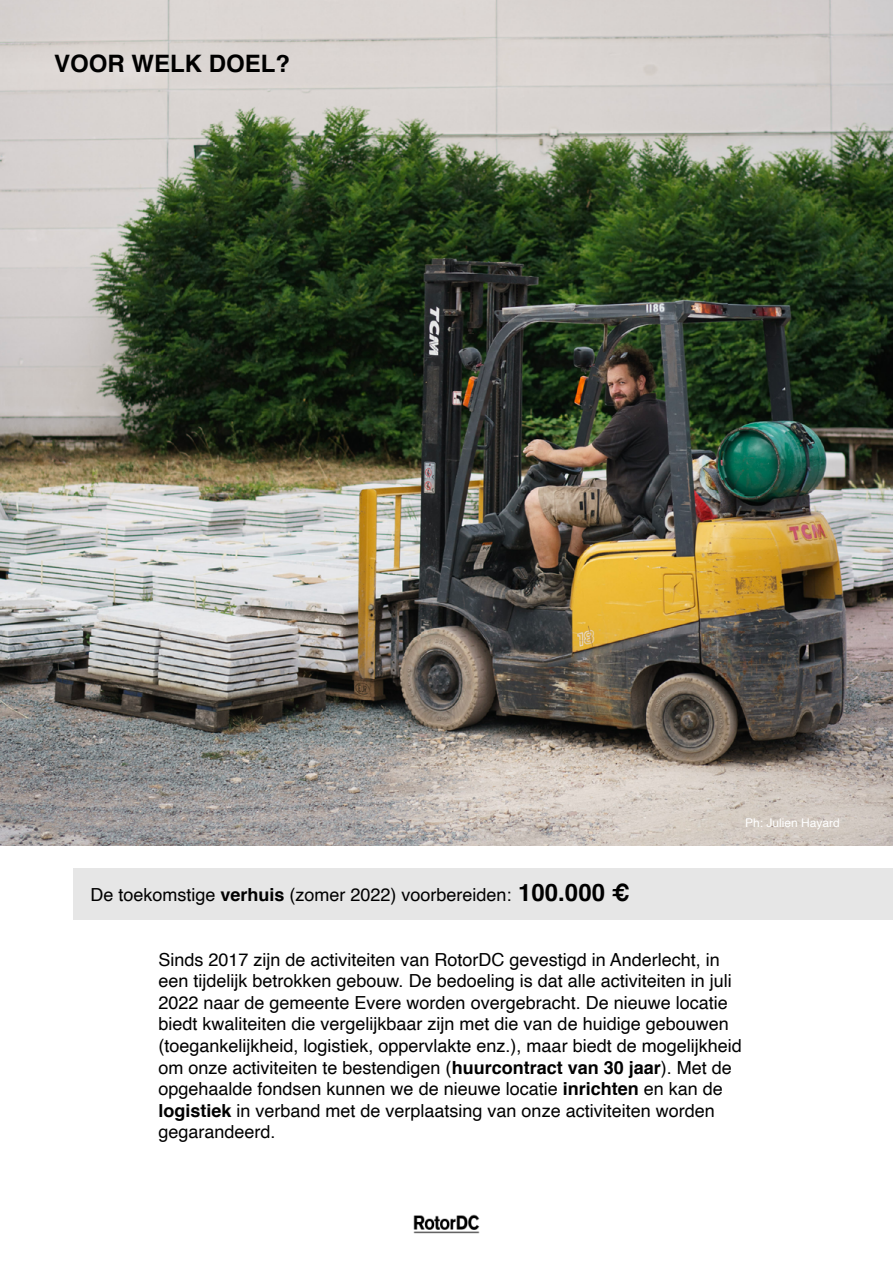
<style>
.page{position:relative;width:893px;height:1263px;background:#fff}
.page>*{position:absolute;margin:0;border:0;box-sizing:border-box;transform-origin:0 0}
.t1{font:700 24px "Helvetica";color:#000}
.t2{font:18px/21.6px "Helvetica";color:#000}
.t3{font:12px "Helvetica";color:#fff}
.s1{font-weight:700}
.s2{font-weight:700;font-size:24px}
</style>
<div class="page">
<img style="left:0;top:0;width:893px;height:845px">
<div style="left:74px;top:868px;width:819px;height:52px;background:#e6e6e6"></div>
<img style="left:413px;top:1215px;width:67px;height:18px">
<h1 class="t1" style="left:54px;top:44px;width:238px">VOOR WELK DOEL?</h1>
<p class="t2" style="left:90px;top:884px;width:541px">De toekomstige <span class="s1">verhuis</span> (zomer 2022) voorbereiden: <span class="s2">100.000 €</span></p>
<p class="t3" style="left:745px;top:814px;width:96px">Ph: Julien Hayard</p>
<p class="t2" style="left:158px;top:949px;width:585px">Sinds 2017 zijn de activiteiten van RotorDC gevestigd in Anderlecht, in een tijdelijk betrokken gebouw. De bedoeling is dat alle activiteiten in juli 2022 naar de gemeente Evere worden overgebracht. De nieuwe locatie biedt kwaliteiten die vergelijkbaar zijn met die van de huidige gebouwen (toegankelijkheid, logistiek, oppervlakte enz.), maar biedt de mogelijkheid om onze activiteiten te bestendigen (<span class="s1">huurcontract van 30 jaar</span>). Met de opgehaalde fondsen kunnen we de nieuwe locatie <span class="s1">inrichten</span> en kan de <span class="s1">logistiek</span> in verband met de verplaatsing van onze activiteiten worden gegarandeerd.</p>
</div>
